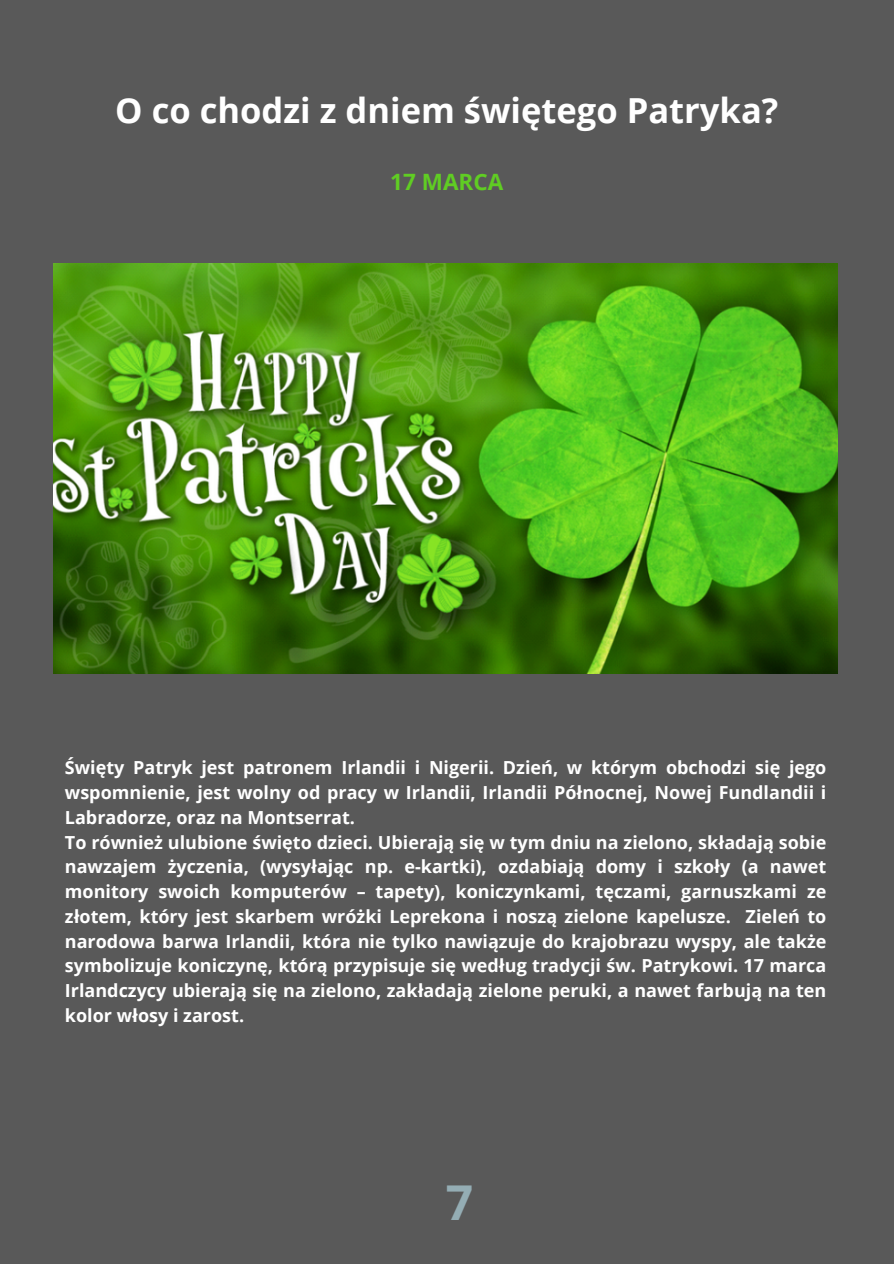
<style>
.page{position:relative;width:894px;height:1264px;background:#fff}
.page>*{position:absolute;margin:0;border:0;box-sizing:border-box;transform-origin:0 0}
.t1{font:700 48px "Open Sans";color:#94adb4}
.t2{font:700 34.5px "Open Sans";color:#fff}
.t3{font:700 22.5px "Open Sans";color:#60cd23}
.t4{font:700 18px/24.8px "Open Sans";color:#fff;text-align:justify}
</style>
<div class="page">
<div style="left:0;top:0;width:893px;height:1263px;background:#595959"></div>
<img style="left:54px;top:264px;width:783px;height:409px">
<p class="t2" style="left:115px;top:86px;width:664px">O co chodzi z dniem świętego Patryka?</p>
<p class="t3" style="left:390px;top:166px;width:114px">17 MARCA</p>
<p class="t4" style="left:65px;top:755px;width:762px">Święty Patryk jest patronem Irlandii i Nigerii. Dzień, w którym obchodzi się jego wspomnienie, jest wolny od pracy w Irlandii, Irlandii Północnej, Nowej Fundlandii i Labradorze, oraz na Montserrat.</p>
<p class="t4" style="left:65px;top:829px;width:762px">To również ulubione święto dzieci. Ubierają się w tym dniu na zielono, składają sobie nawzajem życzenia, (wysyłając np. e-kartki), ozdabiają domy i szkoły (a nawet monitory swoich komputerów – tapety), koniczynkami, tęczami, garnuszkami ze złotem, który jest skarbem wróżki Leprekona i noszą zielone kapelusze. Zieleń to narodowa barwa Irlandii, która nie tylko nawiązuje do krajobrazu wyspy, ale także symbolizuje koniczynę, którą przypisuje się według tradycji św. Patrykowi. 17 marca Irlandczycy ubierają się na zielono, zakładają zielone peruki, a nawet farbują na ten kolor włosy i zarost.</p>
<h2 class="t1" style="left:445px;top:1168px;width:29px">7</h2>
</div>
